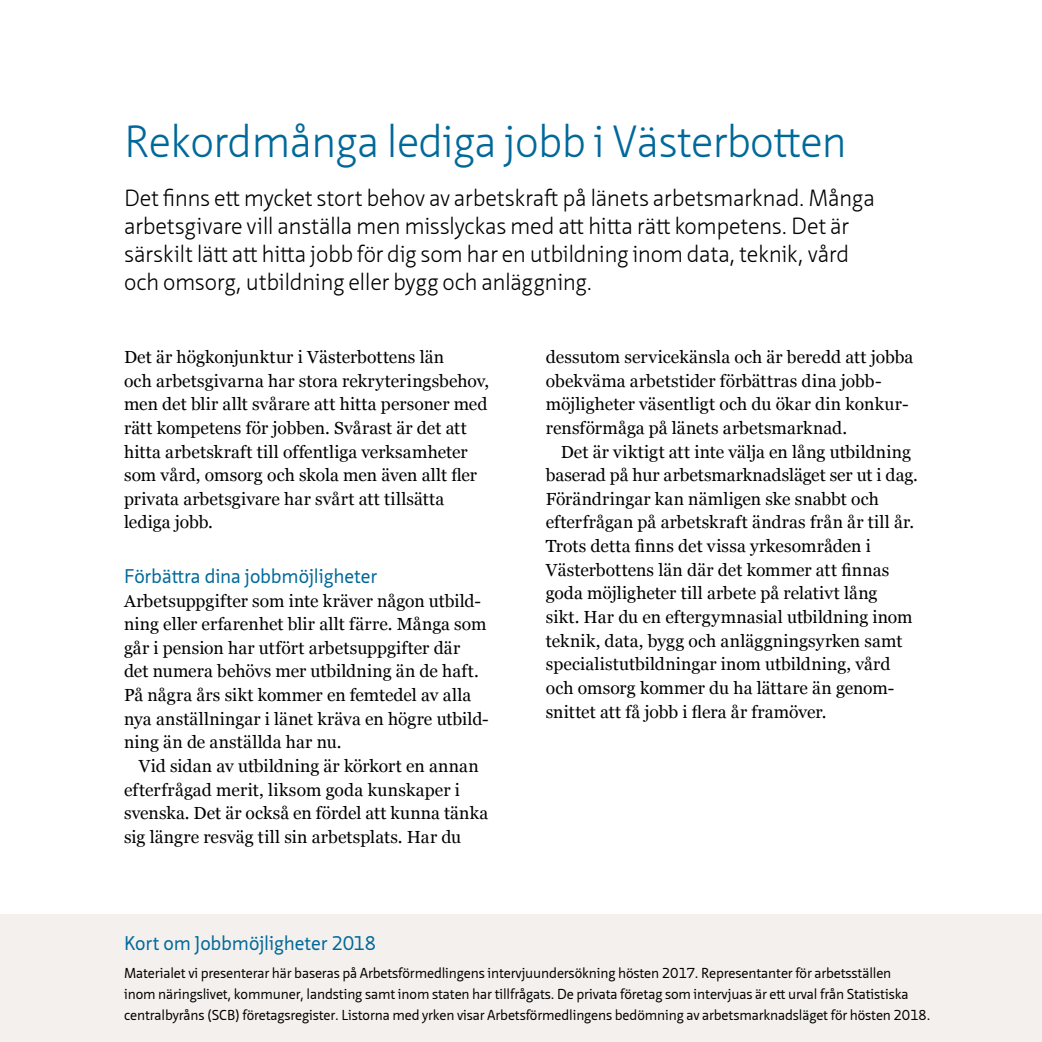
<style>
.page{position:relative;width:1042px;height:1042px;background:#fff}
.page>*{position:absolute;margin:0;border:0;box-sizing:border-box;transform-origin:0 0}
.t1{font:300 43.75px "Neue Sans Pro";letter-spacing:-.02em;color:#00699a}
.t2{font:300 22.75px/28px "Neue Sans Pro";letter-spacing:-.015em;color:#000}
.t3{font:19.25px "Neue Sans Pro";letter-spacing:-.005em;color:#00699a}
.t4{font:17.5px/23.6px "Georgia";letter-spacing:.005em;color:#000}
.t5{font:14px/21px "Neue Sans Pro";letter-spacing:-.01em;color:#000}
</style>
<div class="page">
<div style="left:0;top:915px;width:1042px;height:127px;background:#f4f0ed"></div>
<h1 class="t1" style="left:124px;top:113px;width:724px">Rekordmånga lediga jobb i Västerbotten</h1>
<p class="t2" style="left:124px;top:183px;width:752px">Det finns ett mycket stort behov av arbetskraft på länets arbetsmarknad. Många arbetsgivare vill anställa men misslyckas med att hitta rätt kompetens. Det är särskilt lätt att hitta jobb för dig som har en utbildning inom data, teknik, vård och omsorg, utbildning eller bygg och anläggning.</p>
<p class="t4" style="left:124px;top:345px;width:367px">Det är högkonjunktur i Västerbottens län<br>och arbetsgivarna har stora rekryteringsbehov, men det blir allt svårare att hitta personer med rätt kompetens för jobben. Svårast är det att hitta arbetskraft till offentliga verksamheter som vård, omsorg och skola men även allt fler privata arbetsgivare har svårt att tillsätta lediga jobb.</p>
<p class="t3" style="left:124px;top:563px;width:254px">Förbättra dina jobbmöjligheter</p>
<p class="t4" style="left:124px;top:589px;width:366px">Arbetsuppgifter som inte kräver någon utbild&shy;ning eller erfarenhet blir allt färre. Många som går i pension har utfört arbetsuppgifter där det numera behövs mer utbildning än de haft.<br>På några års sikt kommer en femtedel av alla nya anställningar i länet kräva en högre utbild&shy;ning än de anställda har nu.</p>
<p class="t4" style="left:124px;top:754px;width:366px;text-indent:15px">Vid sidan av utbildning är körkort en annan efterfrågad merit, liksom goda kunskaper i svenska. Det är också en fördel att kunna tänka sig längre resväg till sin arbetsplats. Har du</p>
<p class="t3" style="left:124px;top:930px;width:254px">Kort om Jobbmöjligheter 2018</p>
<p class="t4" style="left:546px;top:345px;width:369px">dessutom servicekänsla och är beredd att jobba obekväma arbetstider förbättras dina jobb&shy;möjligheter väsentligt och du ökar din konkur&shy;rensförmåga på länets arbetsmarknad.</p>
<p class="t4" style="left:546px;top:440px;width:374px;text-indent:15px">Det är viktigt att inte välja en lång utbildning baserad på hur arbetsmarknadsläget ser ut i dag.<br>Förändringar kan nämligen ske snabbt och efterfrågan på arbetskraft ändras från år till år.<br>Trots detta finns det vissa yrkesområden i Västerbottens län där det kommer att finnas goda möjligheter till arbete på relativt lång<br>sikt. Har du en eftergymnasial utbildning inom teknik, data, bygg och anläggningsyrken samt specialistutbildningar inom utbildning, vård och omsorg kommer du ha lättare än genom&shy;snittet att få jobb i flera år framöver.</p>
<p class="t5" style="left:124px;top:962px;width:808px">Materialet vi presenterar här baseras på Arbetsförmedlingens intervjuundersökning hösten 2017. Representanter för arbetsställen<br>inom näringslivet, kommuner, landsting samt inom staten har tillfrågats. De privata företag som intervjuas är ett urval från Statistiska centralbyråns (SCB) företagsregister. Listorna med yrken visar Arbetsförmedlingens bedömning av arbetsmarknadsläget för hösten 2018.</p>
</div>
